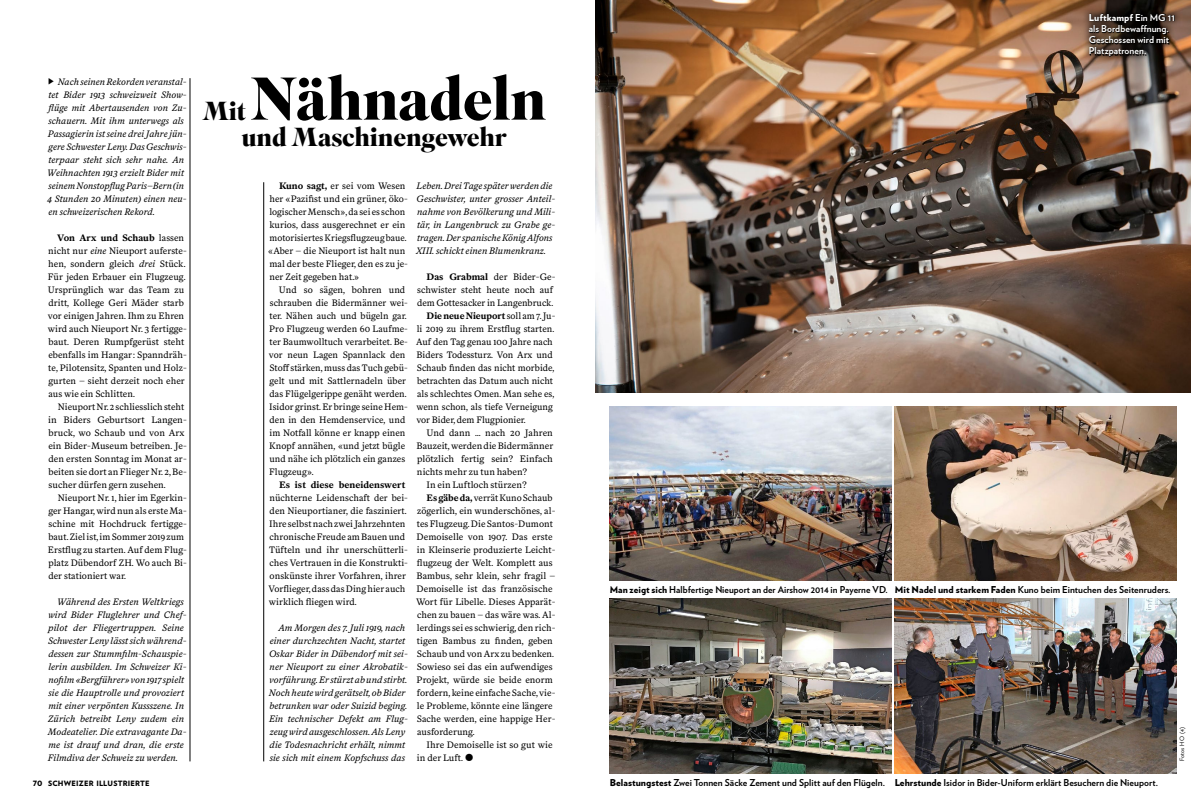
<style>
.page{position:relative;width:1191px;height:800px;background:#fff}
.page>*{position:absolute;margin:0;border:0;box-sizing:border-box;transform-origin:0 0}
._710_Umlauf_SupBo_26{font:700 60px "Superior Title";letter-spacing:-.01em;color:#000}
._710_Umlauf_SupBo_26-2{font:700 26px "Superior Title";letter-spacing:-.01em;color:#000}
._800_Legi_9_5_VBold{font:700 9.5px "Verlag";letter-spacing:.005em;color:#000}
._801_Legi_9_5_VBold{font:700 9.5px/11px "Verlag";letter-spacing:.005em;color:#fff}
._502_LT_SupTxt_BS_EZ{font:9.2px/13px "Superior Text";color:#000}
._502_LT_SupTxt_BS_EZ-2{font:italic 9.2px/13px "Superior Text";color:#000}
.t1{font:900 7.3px "Verlag";letter-spacing:.025em;color:#000}
._400_Fotobyline_x12{font:6px "Verlag";letter-spacing:.025em;color:#000}
.s1{font-weight:700}
.s2{font-style:italic}
.s3{font-weight:900}
</style>
<div class="page">
<img style="left:595px;top:0;width:596px;height:392px">
<img style="left:609px;top:406px;width:282px;height:174px">
<img style="left:894px;top:406px;width:282px;height:174px">
<img style="left:609px;top:598px;width:282px;height:174px">
<img style="left:894px;top:598px;width:282px;height:174px">
<hr style="left:190px;top:78px;width:1px;height:683px;background:#000">
<hr style="left:263px;top:182px;width:1px;height:579px;background:#000">
<svg style="left:1082px;top:6px;width:99px;height:58px;background:#403025"></svg>
<p class="_502_LT_SupTxt_BS_EZ-2" style="left:47px;top:75px;width:141px;text-indent:10px">Nach seinen Rekorden veranstal&shy;tet Bider 1913 schweizweit Show&shy;flüge mit Abertausenden von Zu&shy;schauern. Mit ihm unterwegs als Passagierin ist seine drei Jahre jün&shy;gere Schwester Leny. Das Geschwis&shy;terpaar steht sich sehr nahe. An Weihnachten 1913 erzielt Bider mit seinem Nonstopflug Paris–Bern (in 4 Stunden 20 Minuten) einen neu&shy;en schweizerischen Rekord.</p>
<p class="_502_LT_SupTxt_BS_EZ" style="left:48px;top:231px;width:140px;text-indent:9px"><span class="s1">Von Arx und Schaub</span> lassen nicht nur <span class="s2">eine</span> Nieuport auferste&shy;hen, sondern gleich <span class="s2">drei</span> Stück.<br>Für jeden Erbauer ein Flugzeug.<br>Ursprünglich war das Team zu dritt, Kollege Geri Mäder starb vor einigen Jahren. Ihm zu Ehren wird auch Nieuport Nr. 3 fertigge&shy;baut. Deren Rumpfgerüst steht ebenfalls im Hangar: Spanndräh&shy;te, Pilotensitz, Spanten und Holz&shy;gurten – sieht derzeit noch eher aus wie ein Schlitten.</p>
<p class="_502_LT_SupTxt_BS_EZ" style="left:48px;top:400px;width:140px;text-indent:10px">Nieuport Nr. 2 schliesslich steht in Biders Geburtsort Langen&shy;bruck, wo Schaub und von Arx ein Bider-Museum betreiben. Je&shy;den ersten Sonntag im Monat ar&shy;beiten sie dort an Flieger Nr. 2, Be&shy;sucher dürfen gern zusehen.</p>
<p class="_502_LT_SupTxt_BS_EZ" style="left:48px;top:491px;width:140px;text-indent:10px">Nieuport Nr. 1, hier im Egerkin&shy;ger Hangar, wird nun als erste Ma&shy;schine mit Hochdruck fertigge&shy;baut. Ziel ist, im Sommer 2019 zum<br>Erstflug zu starten. Auf dem Flug&shy;platz Dübendorf ZH. Wo auch Bi&shy;der stationiert war.</p>
<p class="_502_LT_SupTxt_BS_EZ-2" style="left:48px;top:595px;width:140px;text-indent:9px">Während des Ersten Weltkriegs wird Bider Fluglehrer und Chef&shy;pilot der Fliegertruppen. Seine Schwester Leny lässt sich während&shy;dessen zur Stummfilm-Schauspie&shy;lerin ausbilden. Im Schweizer Ki&shy;nofilm «Bergführer» von 1917 spielt sie die Hauptrolle und provoziert mit einer verpönten Kussszene. In Zürich betreibt Leny zudem ein Modeatelier. Die extravagante Da&shy;me ist drauf und dran, die erste Filmdiva der Schweiz zu werden.</p>
<p class="t1" style="left:33px;top:777px;width:11px">70</p>
<p class="t1" style="left:48px;top:777px;width:103px">SCHWEIZER ILLUSTRIERTE</p>
<p class="_710_Umlauf_SupBo_26" style="left:250px;top:61px;width:297px">Nähnadeln</p>
<p class="_710_Umlauf_SupBo_26-2" style="left:241px;top:120px;width:267px">und Maschinengewehr</p>
<p class="_710_Umlauf_SupBo_26-2" style="left:202px;top:94px;width:46px">Mit</p>
<p class="_502_LT_SupTxt_BS_EZ" style="left:268px;top:179px;width:141px;text-indent:11px"><span class="s1">Kuno sagt,</span> er sei vom Wesen her «Pazifist und ein grüner, öko&shy;logischer Mensch», da sei es schon kurios, dass ausgerechnet er ein motorisiertes Kriegsflugzeug baue. «Aber – die Nieuport ist halt nun mal der beste Flieger, den es zu je&shy;ner Zeit gegeben hat.»</p>
<p class="_502_LT_SupTxt_BS_EZ" style="left:269px;top:283px;width:140px;text-indent:10px">Und so sägen, bohren und schrauben die Bidermänner wei&shy;ter. Nähen auch und bügeln gar.<br>Pro Flugzeug werden 60 Laufme&shy;ter Baumwolltuch verarbeitet. Be&shy;vor neun Lagen Spannlack den<br>Stoff stärken, muss das Tuch gebü&shy;gelt und mit Sattlernadeln über das Flügelgerippe genäht werden.<br>Isidor grinst. Er bringe seine Hem&shy;den in den Hemdenservice, und im Notfall könne er knapp einen<br>Knopf annähen, «und jetzt bügle und nähe ich plötzlich ein ganzes<br>Flugzeug».</p>
<p class="_502_LT_SupTxt_BS_EZ" style="left:268px;top:478px;width:141px;text-indent:11px"><span class="s1">Es ist diese beneidenswert </span>nüchterne Leidenschaft der bei&shy;den Nieuportianer, die fasziniert.<br>Ihre selbst nach zwei Jahrzehnten chronische Freude am Bauen und<br>Tüfteln und ihr unerschütterli&shy;ches Vertrauen in die Konstrukti&shy;onskünste ihrer Vorfahren, ihrer<br>Vorflieger, dass das Ding hier auch wirklich fliegen wird.</p>
<p class="_502_LT_SupTxt_BS_EZ-2" style="left:269px;top:621px;width:140px;text-indent:9px">Am Morgen des 7. Juli 1919, nach einer durchzechten Nacht, startet Oskar Bider in Dübendorf mit sei&shy;ner Nieuport zu einer Akrobatik&shy;vorführung. Er stürzt ab und stirbt.<br>Noch heute wird gerätselt, ob Bider betrunken war oder Suizid beging.<br>Ein technischer Defekt am Flug&shy;zeug wird ausgeschlossen. Als Leny die Todesnachricht erhält, nimmt sie sich mit einem Kopfschuss das</p>
<p class="_502_LT_SupTxt_BS_EZ-2" style="left:416px;top:179px;width:141px">Leben. Drei Tage später werden die Geschwister, unter grosser Anteil&shy;nahme von Bevölkerung und Mili&shy;tär, in Langenbruck zu Grabe ge&shy;tragen. Der spanische König Alfons XIII. schickt einen Blumenkranz.</p>
<p class="_502_LT_SupTxt_BS_EZ" style="left:417px;top:270px;width:140px;text-indent:9px"><span class="s1">Das Grabmal</span> der Bider-Ge&shy;schwister steht heute noch auf dem Gottesacker in Langenbruck.</p>
<p class="_502_LT_SupTxt_BS_EZ" style="left:416px;top:309px;width:141px;text-indent:10px"><span class="s1">Die neue Nieuport</span> soll am 7. Ju&shy;li 2019 zu ihrem Erstflug starten.<br>Auf den Tag genau 100 Jahre nach<br>Biders Todessturz. Von Arx und<br>Schaub finden das nicht morbide, betrachten das Datum auch nicht als schlechtes Omen. Man sehe es, wenn schon, als tiefe Verneigung vor Bider, dem Flugpionier.</p>
<p class="_502_LT_SupTxt_BS_EZ" style="left:416px;top:426px;width:138px;text-align:justify;text-indent:10px">Und dann … nach 20 Jahren Bauzeit, werden die Bidermänner plötzlich fertig sein? Einfach nichts mehr zu tun haben?</p>
<p class="_502_LT_SupTxt_BS_EZ" style="left:426px;top:478px;width:101px">In ein Luftloch stürzen?</p>
<p class="_502_LT_SupTxt_BS_EZ" style="left:416px;top:491px;width:141px;text-indent:11px"><span class="s1">Es gäbe da,</span> verrät Kuno Schaub zögerlich, ein wunderschönes, al&shy;tes Flugzeug. Die Santos-Dumont<br>Demoiselle von 1907. Das erste in Kleinserie produzierte Leicht&shy;flugzeug der Welt. Komplett aus<br>Bambus, sehr klein, sehr fragil –<br>Demoiselle ist das französische<br>Wort für Libelle. Dieses Apparät&shy;chen zu bauen – das wäre was. Al&shy;lerdings sei es schwierig, den rich&shy;tigen Bambus zu finden, geben<br>Schaub und von Arx zu bedenken.<br>Sowieso sei das ein aufwendiges<br>Projekt, würde sie beide enorm fordern, keine einfache Sache, vie&shy;le Probleme, könnte eine längere<br>Sache werden, eine happige Her&shy;ausforderung.</p>
<p class="_502_LT_SupTxt_BS_EZ" style="left:417px;top:738px;width:137px;text-indent:10px">Ihre Demoiselle ist so gut wie in der Luft.</p>
<p class="_801_Legi_9_5_VBold" style="left:1089px;top:12px;width:87px"><span class="s3">Luftkampf</span> Ein MG 11 als Bordbewaffnung.<br>Geschossen wird mit<br>Platzpatronen.</p>
<p class="_800_Legi_9_5_VBold" style="left:609px;top:582px;width:280px"><span class="s3">Man zeigt sich</span> Halbfertige Nieuport an der Airshow 2014 in Payerne VD.</p>
<p class="_800_Legi_9_5_VBold" style="left:894px;top:582px;width:277px"><span class="s3">Mit Nadel und starkem Faden</span> Kuno beim Eintuchen des Seitenruders.</p>
<p class="_800_Legi_9_5_VBold" style="left:609px;top:774px;width:277px"><span class="s3">Belastungstest</span> Zwei Tonnen Säcke Zement und Splitt auf den Flügeln.</p>
<p class="_800_Legi_9_5_VBold" style="left:894px;top:774px;width:265px"><span class="s3">Lehrstunde</span> Isidor in Bider-Uniform erklärt Besuchern die Nieuport.</p>
<p class="_400_Fotobyline_x12" style="left:1177px;top:761px;width:35px;rotate:-90deg">Fotos HO (4)</p>
</div>
